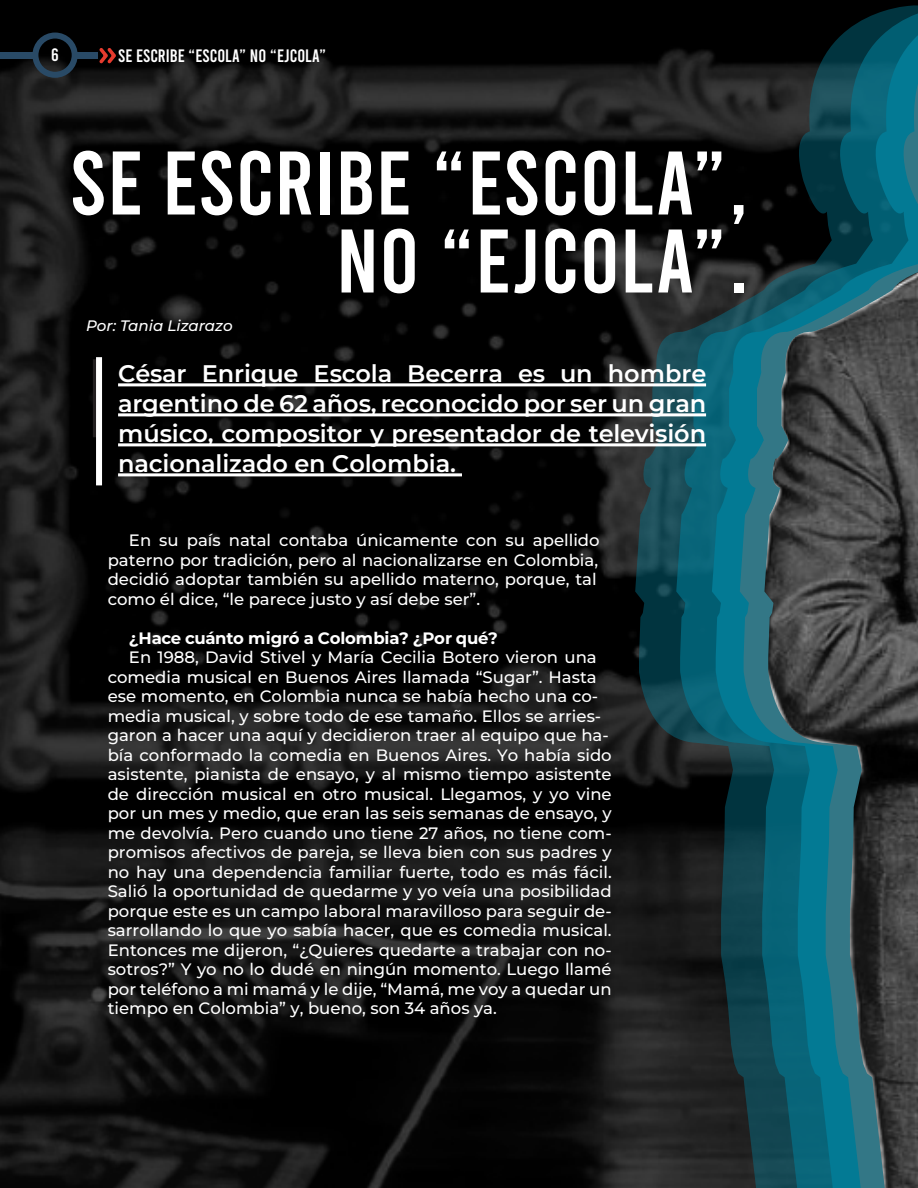
<style>
.page{position:relative;width:918px;height:1188px;background:#fff}
.page>*{position:absolute;margin:0;border:0;box-sizing:border-box;transform-origin:0 0}
.Titulo{font:90px "Bebas";letter-spacing:.01em;color:#fff}
.Bajante{font:100 24px/30px "Montserrat";color:#fff;text-align:justify}
.t1{font:18px "Bebas";color:#fff}
.Cuerpo_de_texto{font:100 16.5px/19.5px "Montserrat";color:#fff}
.Autor{font:italic 100 15.15px "Montserrat";color:#fff}
</style>
<div class="page">
<img style="left:0;top:0;width:918px;height:1188px">
<svg style="left:635px;top:5px;width:105px;height:1183px;background:#153035"></svg>
<svg style="left:740px;top:5px;width:178px;height:1183px;background:#0e414c"></svg>
<img style="left:764px;top:272px;width:154px;height:916px">
<hr style="left:118px;top:383px;width:588px;height:3px;background:#fff">
<hr style="left:118px;top:413px;width:588px;height:3px;background:#fff">
<hr style="left:118px;top:443px;width:588px;height:3px;background:#fff">
<hr style="left:118px;top:473px;width:344px;height:3px;background:#fff">
<hr style="left:93px;top:359px;width:4px;height:78px;background:#231f20">
<div style="left:96px;top:357px;width:6px;height:128px;background:#fff"></div>
<svg style="left:99px;top:48px;width:17px;height:15px"></svg>
<div style="left:75px;top:52px;width:22px;height:6px;background:#294a66"></div>
<div style="left:0;top:52px;width:35px;height:6px;background:#294a66"></div>
<div style="left:32px;top:33px;width:46px;height:45px;border:6px solid #294a66;border-radius:50%"></div>
<p class="t1" style="left:51px;top:46px;width:9px">6</p>
<p class="t1" style="left:118px;top:47px;width:210px">SE ESCRIBE “ESCOLA” NO “EJCOLA”</p>
<p class="Titulo" style="left:70px;top:138px;width:681px">SE ESCRIBE “ESCOLA”,</p>
<p class="Titulo" style="left:336px;top:216px;width:414px">NO “EJCOLA”.</p>
<p class="Autor" style="left:86px;top:316px;width:148px">Por: Tania Lizarazo</p>
<p class="Bajante" style="left:118px;top:358px;width:590px">César Enrique Escola Becerra es un hombre argentino de 62 años, reconocido por ser un gran músico, compositor y presentador de televisión nacionalizado en Colombia.</p>
<p class="Cuerpo_de_texto" style="left:108px;top:530px;width:493px;text-indent:21px">En su país natal contaba únicamente con su apellido paterno por tradición, pero al nacionalizarse en Colombia, decidió adoptar también su apellido materno, porque, tal como él dice, “le parece justo y así debe ser”.</p>
<p class="Cuerpo_de_texto" style="left:129px;top:627px;width:370px">¿Hace cuánto migró a Colombia? ¿Por qué?</p>
<p class="Cuerpo_de_texto" style="left:108px;top:647px;width:506px;text-indent:21px">En 1988, David Stivel y María Cecilia Botero vieron una comedia musical en Buenos Aires llamada “Sugar”. Hasta ese momento, en Colombia nunca se había hecho una co&shy;media musical, y sobre todo de ese tamaño. Ellos se arries&shy;garon a hacer una aquí y decidieron traer al equipo que ha&shy;bía conformado la comedia en Buenos Aires. Yo había sido asistente, pianista de ensayo, y al mismo tiempo asistente de dirección musical en otro musical. Llegamos, y yo vine por un mes y medio, que eran las seis semanas de ensayo, y me devolvía. Pero cuando uno tiene 27 años, no tiene com&shy;promisos afectivos de pareja, se lleva bien con sus padres y no hay una dependencia familiar fuerte, todo es más fácil.<br>Salió la oportunidad de quedarme y yo veía una posibilidad porque este es un campo laboral maravilloso para seguir de&shy;sarrollando lo que yo sabía hacer, que es comedia musical.<br>Entonces me dijeron, “¿Quieres quedarte a trabajar con no&shy;sotros?” Y yo no lo dudé en ningún momento. Luego llamé por teléfono a mi mamá y le dije, “Mamá, me voy a quedar un tiempo en Colombia” y, bueno, son 34 años ya.</p>
</div>
